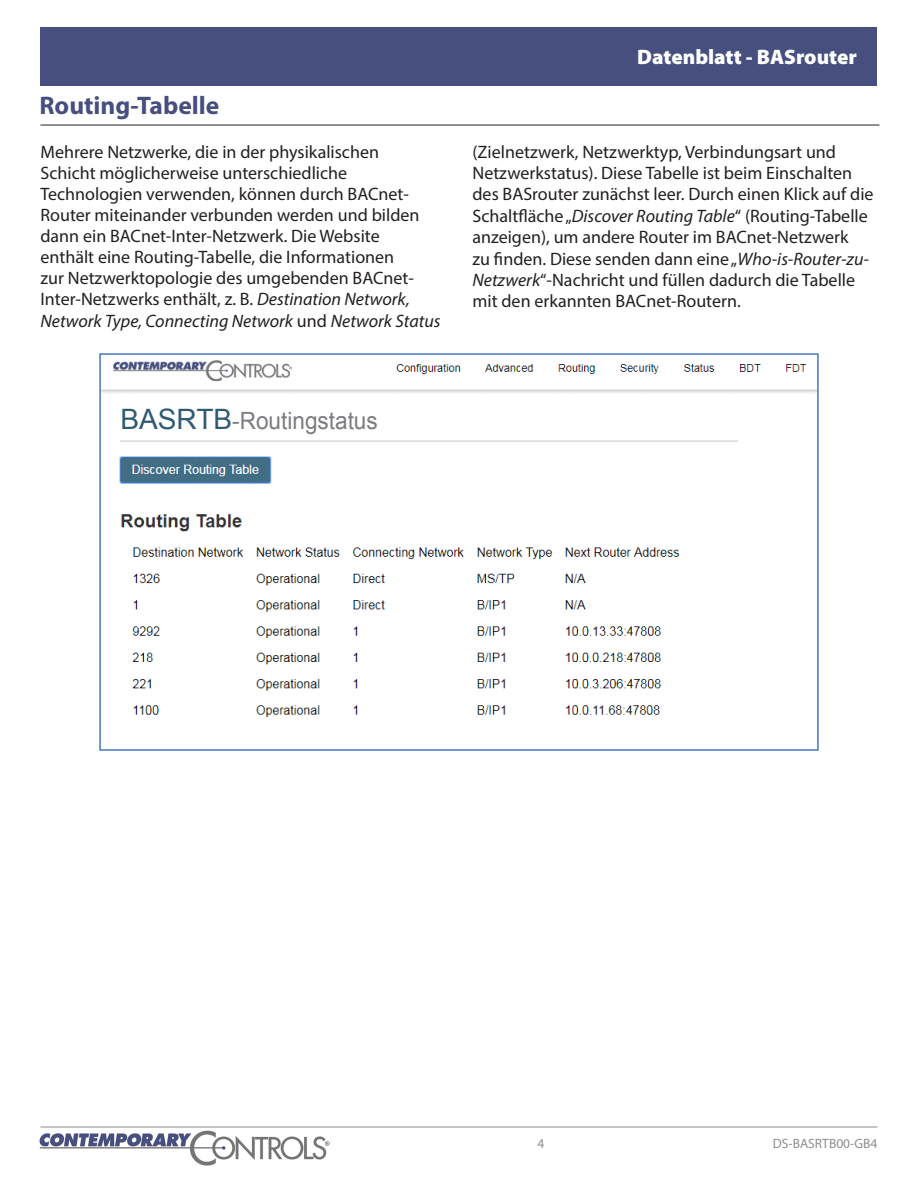
<style>
.page{position:relative;width:918px;height:1188px;background:#fff}
.page>*{position:absolute;margin:0;border:0;box-sizing:border-box;transform-origin:0 0}
.t1{font:28.05px "Arial";color:#2e5a74}
.t2{font:700 25.5px "Myriad Pro";color:#464f7e}
.t3{font:23.7px "Arial";color:#7a7c7f;scale:.95 1}
.t4{font:900 21px "Myriad Pro";color:#fff}
.t5{font:18px/21.1px "Myriad Pro";color:#231f20}
.t6{font:13.5px "Myriad Pro";color:#8e8e8d}
.s1{font-style:italic}
</style>
<div class="page">
<hr style="left:40px;top:1127px;width:838px;height:1px;background:#8e8d8c">
<div style="left:40px;top:27px;width:838px;height:59px;background:#464f7e"></div>
<img style="left:40px;top:1131px;width:290px;height:35px">
<hr style="left:40px;top:125px;width:839px;height:1px;background:#231f20">
<img style="left:102px;top:360px;width:714px;height:357px">
<div style="left:99px;top:353px;width:720px;height:398px;border:2px solid #4278bc"></div>
<div style="left:117px;top:404px;width:298px;height:31px;background:#fff"></div>
<p class="t4" style="left:637px;top:43px;width:221px">Datenblatt - BASrouter</p>
<p class="t2" style="left:40px;top:88px;width:181px">Routing-Tabelle</p>
<p class="t5" style="left:40px;top:141px;width:402px">Mehrere Netzwerke, die in der physikalischen<br>Schicht möglicherweise unterschiedliche Technologien verwenden, können durch BACnet-Router miteinander verbunden werden und bilden dann ein BACnet-Inter-Netzwerk. Die Website<br>enthält eine Routing-Tabelle, die Informationen<br>zur Netzwerktopologie des umgebenden BACnet-Inter-Netzwerks enthält, z. B. <span class="s1">Destination Network, Network Type, Connecting Network</span> und <span class="s1">Network Status</span></p>
<p class="t5" style="left:472px;top:141px;width:403px">(Zielnetzwerk, Netzwerktyp, Verbindungsart und Netzwerkstatus). Diese Tabelle ist beim Einschalten des BASrouter zunächst leer. Durch einen Klick auf die Schaltfläche „<span class="s1">Discover Routing Table</span>“ (Routing-Tabelle anzeigen), um andere Router im BACnet-Netzwerk<br>zu finden. Diese senden dann eine „<span class="s1">Who-is-Router-zu-Netzwerk</span>“-Nachricht und füllen dadurch die Tabelle mit den erkannten BACnet-Routern.</p>
<p class="t1" style="left:120px;top:401px;width:113px">BASRTB</p>
<p class="t3" style="left:232px;top:405px;width:166px">-Routing Status</p>
<p class="t3" style="left:318px;top:405px;width:65px">status</p>
<p class="t6" style="left:538px;top:1135px;width:8px">4</p>
<p class="t6" style="left:773px;top:1135px;width:106px">DS-BASRTB00-GB4</p>
</div>
